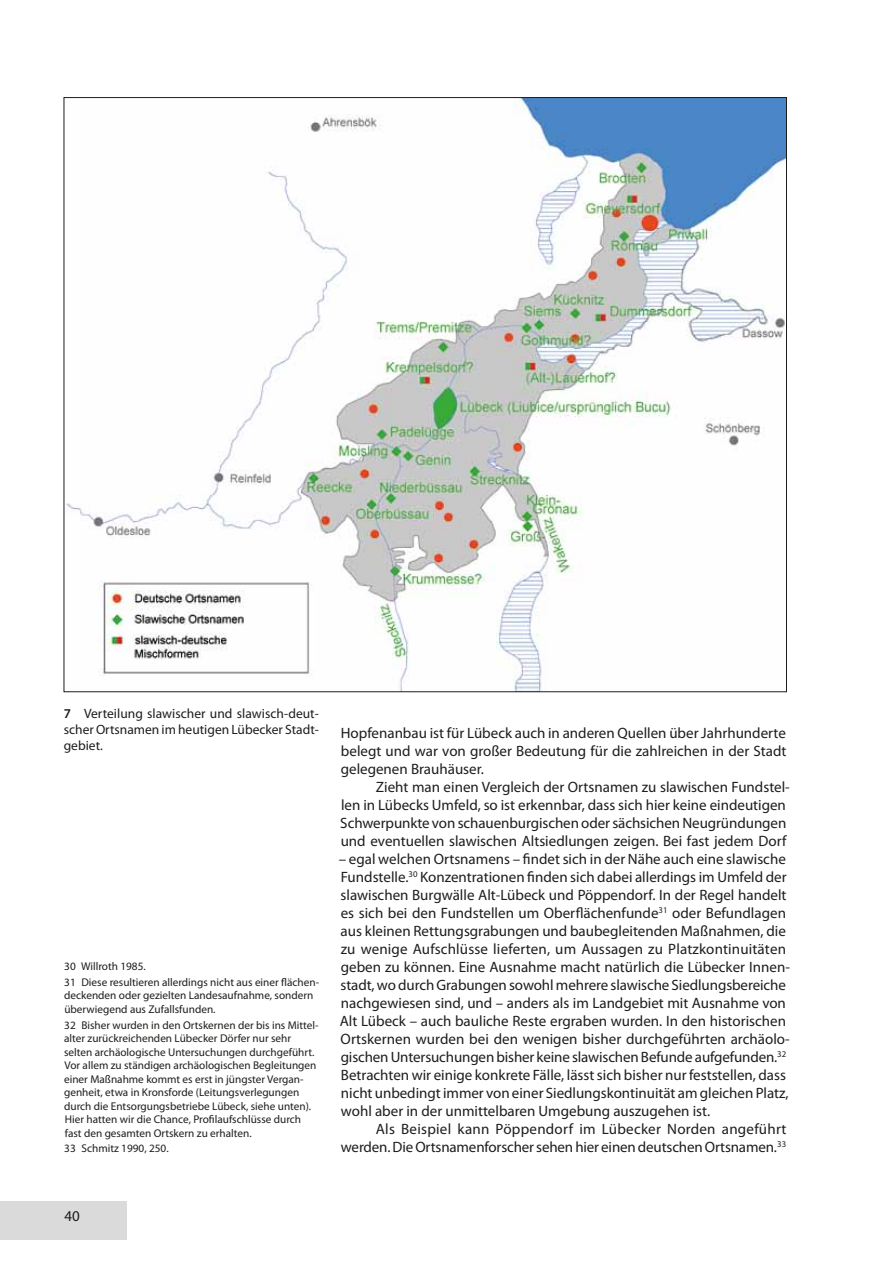
<style>
.page{position:relative;width:893px;height:1263px;background:#fff}
.page>*{position:absolute;margin:0;border:0;box-sizing:border-box;transform-origin:0 0}
.t1{font:15px/18px "Myriad Pro";color:#1d1d1b;text-align:justify}
.t2{font:13.5px/16.2px "Myriad Pro";color:#1d1d1b;text-align:justify}
.t3{font:11.25px/13.5px "Myriad Pro";color:#1d1d1b}
.s1{font-weight:600}
.s2{color:#fff}
</style>
<div class="page">
<div style="left:0;top:1201px;width:126px;height:38px;background:#dadada"></div>
<img style="left:66px;top:99px;width:719px;height:591px">
<p class="t2" style="left:64px;top:705px;width:257px"><span class="s1">7</span> Verteilung slawischer und slawisch-deut&shy;scher Ortsnamen im heutigen Lübecker Stadt&shy;gebiet.</p>
<p class="t3" style="left:64px;top:958px;width:256px;line-height:15.6px">30 Willroth 1985.<br>31 Diese resultieren allerdings nicht aus einer flächen-</p>
<p class="t3" style="left:64px;top:989px;width:251px">deckenden oder gezielten Landesaufnahme, sondern überwiegend aus Zufallsfunden.</p>
<p class="t3" style="left:64px;top:1018px;width:255px">32 Bisher wurden in den Ortskernen der bis ins Mittel&shy;alter zurückreichenden Lübecker Dörfer nur sehr selten archäologische Untersuchungen durchgeführt.<br>Vor allem zu ständigen archäologischen Begleitungen einer Maßnahme kommt es erst in jüngster Vergan&shy;genheit, etwa in Kronsforde (Leitungsverlegungen durch die Entsorgungsbetriebe Lübeck, siehe unten).<br>Hier hatten wir die Chance, Profilaufschlüsse durch fast den gesamten Ortskern zu erhalten.</p>
<p class="t3" style="left:64px;top:1141px;width:106px">33 Schmitz 1990, 250.</p>
<p class="t1" style="left:341px;top:724px;width:447px">Hopfenanbau ist für Lübeck auch in anderen Quellen über Jahrhunderte belegt und war von großer Bedeutung für die zahlreichen in der Stadt gelegenen Brauhäuser.</p>
<p class="t1" style="left:376px;top:778px;width:415px">Zieht man einen Vergleich der Ortsnamen zu slawischen Fundstel-</p>
<p class="t1" style="left:341px;top:796px;width:446px">len in Lübecks Umfeld, so ist erkennbar, dass sich hier keine eindeutigen</p>
<p class="t1" style="left:340px;top:814px;width:447px">Schwerpunkte von schauenburgischen oder sächsichen Neugründungen</p>
<p class="t1" style="left:341px;top:832px;width:447px">und eventuellen slawischen Altsiedlungen zeigen. Bei fast jedem Dorf</p>
<p class="t1" style="left:336px;top:850px;width:452px"><span class="s2">–</span>– egal welchen Ortsnamens – findet sich in der Nähe auch eine slawische</p>
<p class="t1" style="left:341px;top:868px;width:447px">Fundstelle.<sup>30</sup> Konzentrationen finden sich dabei allerdings im Umfeld der</p>
<p class="t1" style="left:341px;top:886px;width:447px">slawischen Burgwälle Alt-Lübeck und Pöppendorf. In der Regel handelt</p>
<p class="t1" style="left:341px;top:904px;width:447px">es sich bei den Fundstellen um Oberflächenfunde<sup>31</sup> oder Befundlagen</p>
<p class="t1" style="left:341px;top:922px;width:447px">aus kleinen Rettungsgrabungen und baubegleitenden Maßnahmen, die</p>
<p class="t1" style="left:341px;top:940px;width:447px">zu wenige Aufschlüsse lieferten, um Aussagen zu Platzkontinuitäten</p>
<p class="t1" style="left:341px;top:958px;width:451px">geben zu können. Eine Ausnahme macht natürlich die Lübecker Innen-</p>
<p class="t1" style="left:341px;top:976px;width:447px">stadt, wo durch Grabungen sowohl mehrere slawische Siedlungsbereiche</p>
<p class="t1" style="left:341px;top:994px;width:446px">nachgewiesen sind, und – anders als im Landgebiet mit Ausnahme von</p>
<p class="t1" style="left:340px;top:1012px;width:448px">Alt Lübeck – auch bauliche Reste ergraben wurden. In den historischen</p>
<p class="t1" style="left:341px;top:1030px;width:451px">Ortskernen wurden bei den wenigen bisher durchgeführten archäolo-</p>
<p class="t1" style="left:341px;top:1048px;width:447px">gischen Untersuchungen bisher keine slawischen Befunde aufgefunden.<sup>32</sup></p>
<p class="t1" style="left:341px;top:1066px;width:447px">Betrachten wir einige konkrete Fälle, lässt sich bisher nur feststellen, dass</p>
<p class="t1" style="left:341px;top:1084px;width:449px">nicht unbedingt immer von einer Siedlungskontinuität am gleichen Platz,</p>
<p class="t1" style="left:341px;top:1102px;width:371px">wohl aber in der unmittelbaren Umgebung auszugehen ist.</p>
<p class="t1" style="left:376px;top:1120px;width:412px">Als Beispiel kann Pöppendorf im Lübecker Norden angeführt</p>
<p class="t1" style="left:341px;top:1138px;width:447px">werden. Die Ortsnamenforscher sehen hier einen deutschen Ortsnamen.<sup>33</sup></p>
<p class="t1" style="left:64px;top:1207px;width:17px">40</p>
</div>
